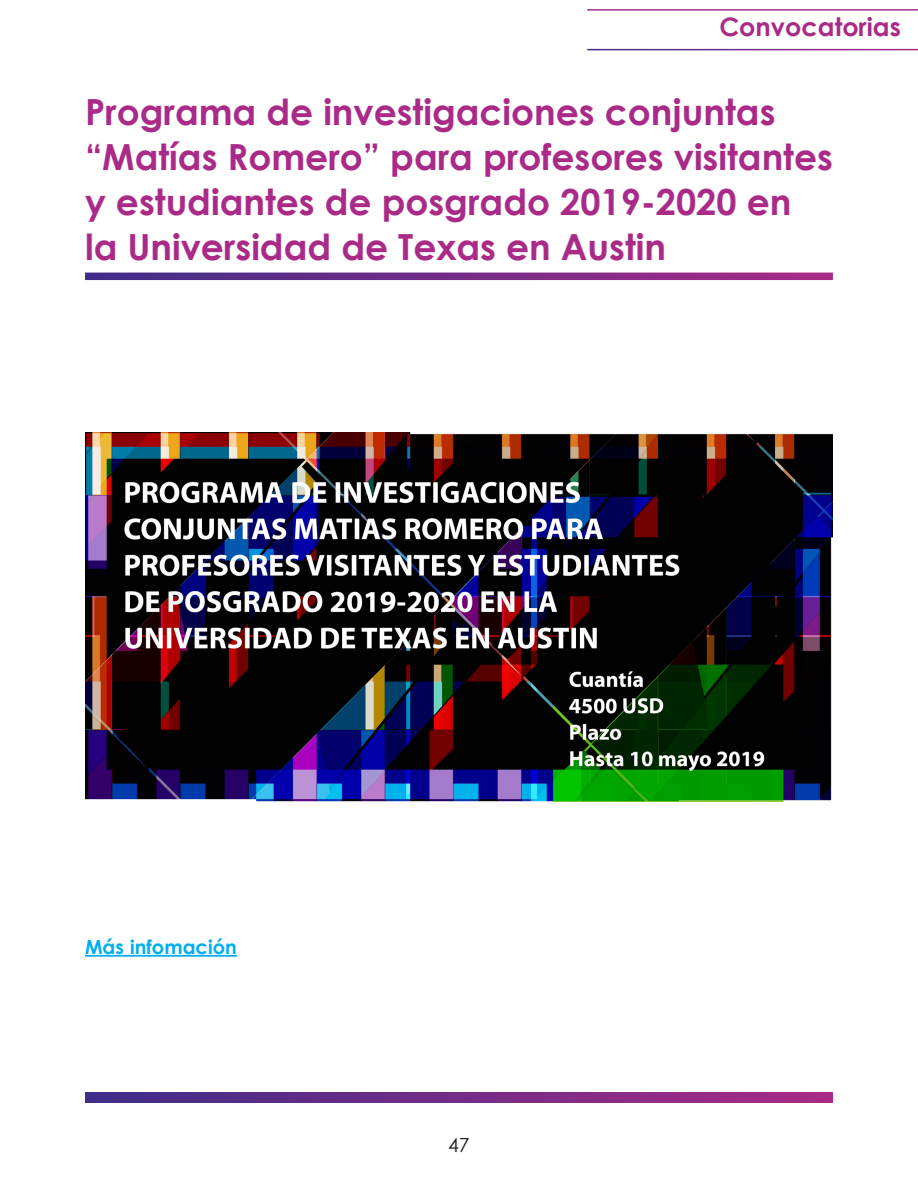
<style>
.page{position:relative;width:918px;height:1188px;background:#fff}
.page>*{position:absolute;margin:0;border:0;box-sizing:border-box;transform-origin:0 0}
.cabeza1Convocatorias{font:700 36px/45px "Century Gothic";color:#aa2b87}
.t1{font:700 25.5px "Century Gothic";color:#aa2b87}
.cuerpoArticulos_sin{font:700 19.5px "Century Gothic";color:#00aeef}
.t2{font:19.5px "Century Gothic";color:#231f20}
</style>
<div class="page">
<hr style="left:587px;top:9px;width:331px;height:2px;background:#aa2b87">
<svg style="left:85px;top:1093px;width:748px;height:10px;background:#732c87"></svg>
<svg style="left:85px;top:273px;width:748px;height:7px;background:#742c87"></svg>
<img style="left:85px;top:433px;width:748px;height:368px">
<hr style="left:85px;top:955px;width:152px;height:2px;background:#00aeef">
<p class="t1" style="left:719px;top:8px;width:183px">Convocatorias</p>
<p class="cabeza1Convocatorias" style="left:85px;top:88px;width:749px">Programa de investigaciones conjuntas “Matías Romero” para profesores visitantes y estudiantes de posgrado 2019-2020 en<br>la Universidad de Texas en Austin</p>
<p class="cuerpoArticulos_sin" style="left:85px;top:932px;width:153px">Más infomación</p>
<p class="t2" style="left:448px;top:1131px;width:23px">47</p>
</div>
